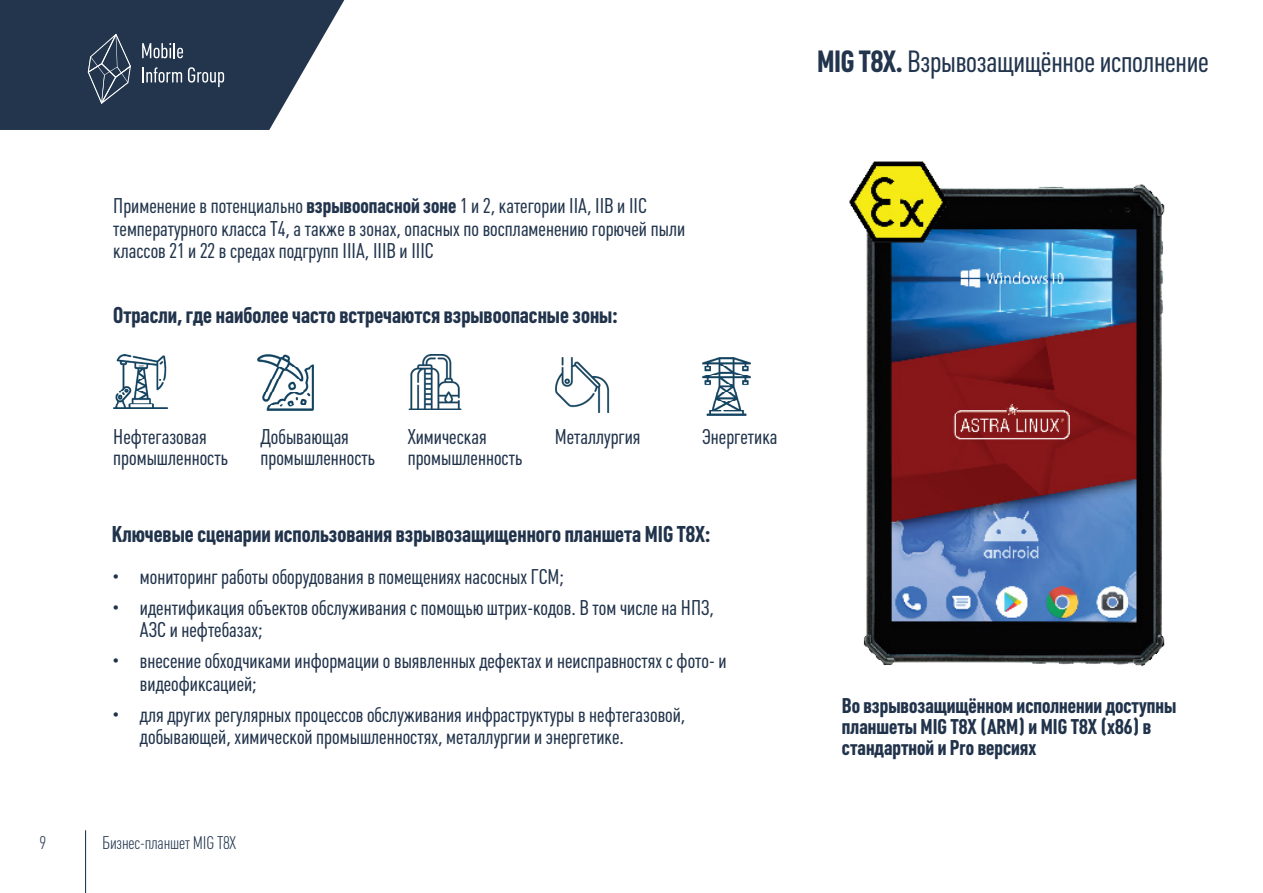
<style>
.page{position:relative;width:1263px;height:893px;background:#fff}
.page>*{position:absolute;margin:0;border:0;box-sizing:border-box;transform-origin:0 0}
.t1{font:30.15px "Plumb Condensed";letter-spacing:-.01em;color:#22354d}
.t2{font:700 22.5px "Plumb Condensed";color:#21334b}
.t3{font:21px/22.5px "Plumb Condensed";color:#21334b}
.t4{font:21px/22.5px "Plumb Condensed";color:#22354d}
.t5{font:700 21px/21px "Plumb Condensed";color:#21334b}
.t6{font:300 18px "Plumb Condensed";letter-spacing:-.01em;color:#22354d}
.s1{font-weight:700}
.s2{color:#21334b}
</style>
<div class="page">
<svg style="left:0;top:0;width:344px;height:130px;background:#3e4f64"></svg>
<hr style="left:85px;top:830px;width:1px;height:63px;background:#22354d">
<img style="left:113px;top:354px;width:55px;height:55px">
<img style="left:258px;top:354px;width:56px;height:56px">
<img style="left:555px;top:357px;width:55px;height:55px">
<img style="left:408px;top:354px;width:54px;height:55px">
<img style="left:702px;top:357px;width:49px;height:58px">
<img style="left:849px;top:161px;width:316px;height:506px">
<p class="t1" style="left:817px;top:46px;width:393px"><span class="s1">MIG T8X.</span> Взрывозащищённое исполнение</p>
<p class="t4" style="left:113px;top:195px;width:573px"><span class="s2">Прим</span>енение в потенциально <span class="s1">взрывоопасной зоне</span> 1 и 2, категории IIA, IIВ и IIC температурного класса Т4, а также в зонах, опасных по воспламенению горючей пыли классов 21 и 22 в средах подгрупп IIIA, IIIВ и IIIC</p>
<p class="t2" style="left:113px;top:303px;width:506px">Отрасли, где наиболее часто встречаются взрывоопасные зоны:</p>
<p class="t3" style="left:113px;top:426px;width:95px">Нефтегазовая</p>
<p class="t3" style="left:113px;top:447px;width:116px">промышленность</p>
<p class="t3" style="left:408px;top:426px;width:80px">Химическая</p>
<p class="t3" style="left:702px;top:426px;width:77px">Энергетика</p>
<p class="t3" style="left:408px;top:447px;width:116px">промышленность</p>
<p class="t3" style="left:260px;top:426px;width:90px">Добывающая</p>
<p class="t3" style="left:555px;top:426px;width:87px">Металлургия</p>
<p class="t3" style="left:260px;top:447px;width:116px">промышленность</p>
<p class="t2" style="left:112px;top:522px;width:600px">Ключевые сценарии использования взрывозащищенного планшета MIG T8X:</p>
<p class="t3" style="left:113px;top:566px;width:453px">• мониторинг работы оборудования в помещениях насосных ГСМ;</p>
<p class="t3" style="left:140px;top:597px;width:576px;text-indent:-27px">• идентификация объектов обслуживания с помощью штрих-кодов. В том числе на НПЗ,<br>АЗС и нефтебазах;</p>
<p class="t3" style="left:140px;top:650px;width:588px;text-indent:-27px">• внесение обходчиками информации о выявленных дефектах и неисправностях с фото- и видеофиксацией;</p>
<p class="t3" style="left:140px;top:704px;width:547px;text-indent:-27px">• для других регулярных процессов обслуживания инфраструктуры в нефтегазовой, добывающей, химической промышленностях, металлургии и энергетике.</p>
<p class="t6" style="left:40px;top:833px;width:8px">9</p>
<p class="t6" style="left:102px;top:833px;width:135px">Бизнес-планшет MIG Т8Х</p>
<p class="t5" style="left:842px;top:696px;width:336px">Во взрывозащищённом исполнении доступны планшеты MIG T8X (ARM) и MIG T8X (x86) в стандартной и Pro версиях</p>
</div>
